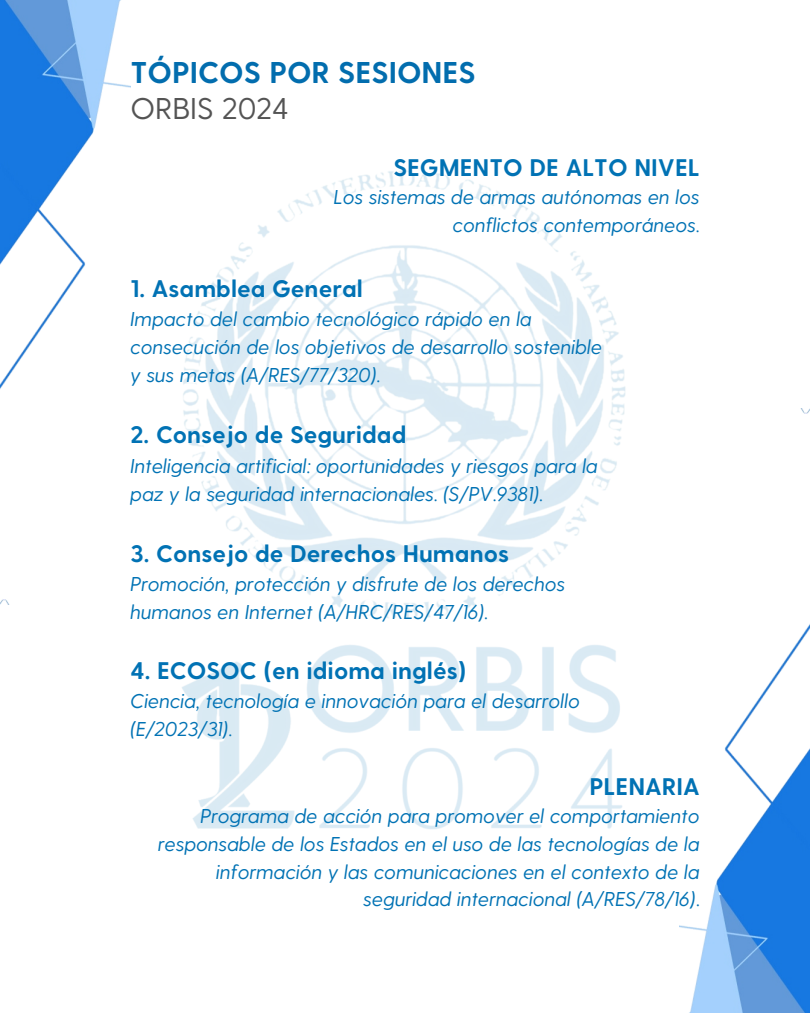
<style>
.page{position:relative;width:810px;height:1013px;background:#fff}
.page>*{position:absolute;margin:0;border:0;box-sizing:border-box;transform-origin:0 0}
.t1{font:700 30px "Greycliff CF";color:#026dae}
.t2{font:30px "Greycliff CF";color:#545454}
.t3{font:700 24px "Greycliff CF";color:#0172b4}
.t4{font:italic 20px/28px "Greycliff CF";color:#0172b4}
.s1{font-style:normal}
</style>
<div class="page">
<img style="left:0;top:0;width:121px;height:54px">
<img style="left:690px;top:946px;width:120px;height:66px">
<img style="left:0;top:54px;width:810px;height:892px">
<p class="t1" style="left:131px;top:53px;width:347px">TÓPICOS POR SESIONES</p>
<p class="t2" style="left:131px;top:88px;width:160px">ORBIS 2024</p>
<h3 class="t3" style="left:393px;top:151px;width:308px">SEGMENTO DE ALTO NIVEL</h3>
<p class="t4" style="left:334px;top:182px;width:367px;text-align:right">Los sistemas de armas autónomas en los conflictos contemporáneos.</p>
<p class="t3" style="left:131px;top:273px;width:234px">1. Asamblea General</p>
<p class="t4" style="left:131px;top:304px;width:473px">Impacto del cambio tecnológico rápido en la consecución de los objetivos de desarrollo sostenible y sus metas (A/RES/77/320).</p>
<h1 class="t3" style="left:131px;top:418px;width:277px">2. Consejo de Seguridad</h1>
<h2 class="t4" style="left:131px;top:451px;width:469px">Inteligencia artificial: oportunidades y riesgos para la paz y la seguridad internacionales. (S/PV.9381).</h2>
<p class="t3" style="left:131px;top:537px;width:380px">3. Consejo de Derechos Humanos</p>
<p class="t4" style="left:131px;top:568px;width:436px">Promoción, protección y disfrute de los derechos humanos en Internet (A/HRC/RES/47/16).</p>
<p class="t3" style="left:131px;top:655px;width:337px">4. ECOSOC (en idioma inglés)</p>
<p class="t4" style="left:131px;top:686px;width:451px">Ciencia, tecnología e innovación para el desarrollo (E/2023/31).</p>
<p class="t3" style="left:590px;top:770px;width:112px">PLENARIA</p>
<p class="t4" style="left:158px;top:801px;width:543px;text-align:right">Programa de acción para promover el comportamiento responsable de los Estados en el uso de las tecnologías de la información y las comunicaciones en el contexto de la seguridad internacional (A/RES/78/16)<span class="s1">.</span></p>
</div>
